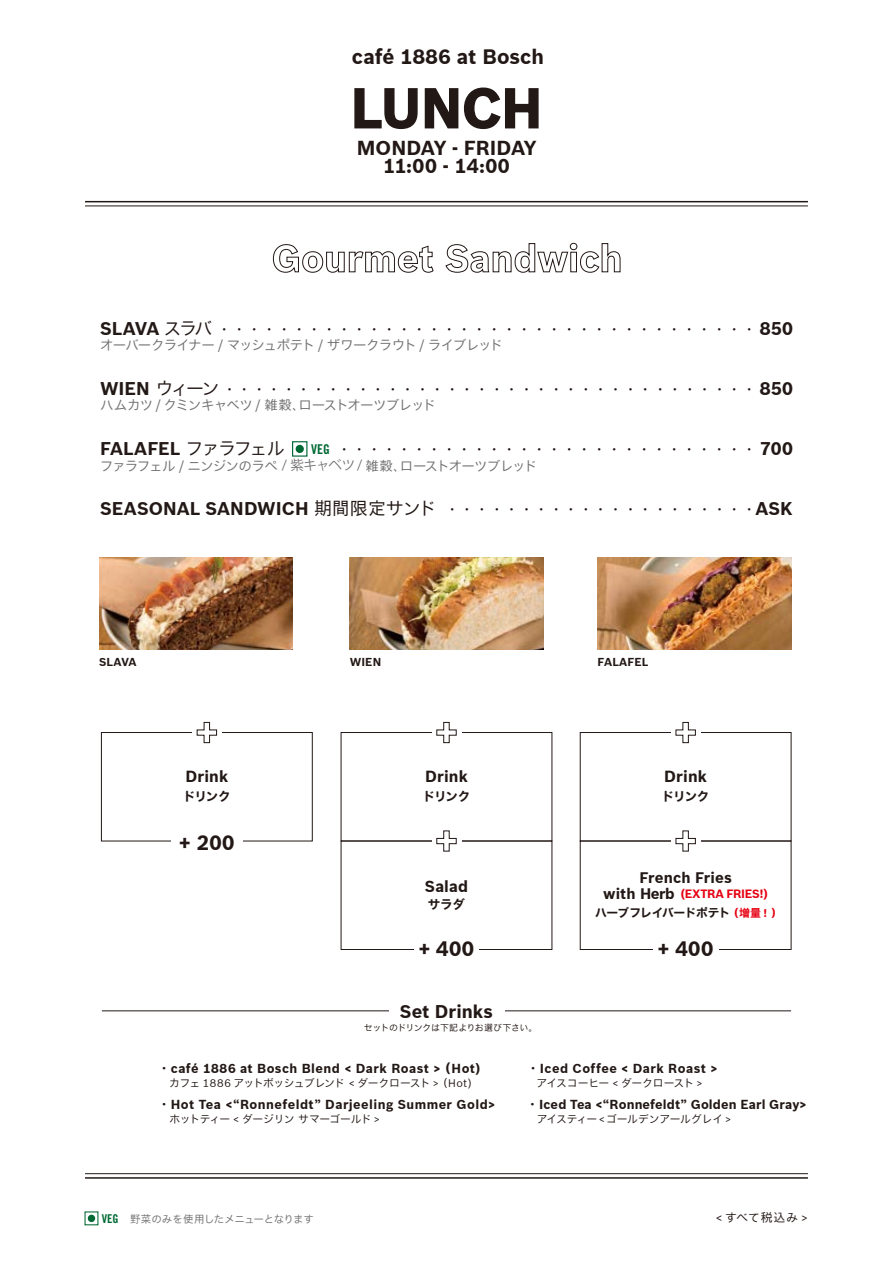
<style>
.page{position:relative;width:893px;height:1263px;background:#fff}
.page>*{position:absolute;margin:0;border:0;box-sizing:border-box;transform-origin:0 0}
.t1{font:700 54.3px "Bosch Sans JP";letter-spacing:-.005em;color:#221815}
.t2{font:700 20.4px "Bosch Sans JP";letter-spacing:.01em;color:#221815}
.t3{font:700 19.8px/18px "Bosch Sans JP";color:#221815;text-align:center}
.t4{font:700 18px "Bosch Sans JP";letter-spacing:.005em;color:#221815}
.t5{font:700 15.75px "Bosch Sans JP";letter-spacing:.005em;color:#221815}
.t6{font:15px "Bosch Sans JP";color:#221815}
.t7{font:700 14.85px "Bosch Sans JP";letter-spacing:.01em;color:#221815}
.t8{font:13.5px "Bosch Sans JP";letter-spacing:-.06em;color:#727171}
.t9{font:13.5px "Trade Gothic LT Pro Bd Cn 20";color:#006934}
.t10{font:700 12.75px "Bosch Sans JP";letter-spacing:.035em;color:#221815}
.t11{font:700 12.75px "Bosch Sans JP";letter-spacing:.01em;color:#221815}
.t12{font:700 12.6px "Bosch Sans JP";letter-spacing:-.085em;color:#221815}
.t13{font:12.15px "Trade Gothic LT Pro Bd Cn 20";color:#006934}
.t14{font:12px "Bosch Sans JP";letter-spacing:.035em;color:#221815}
.t15{font:700 11.85px/19.5px "Bosch Sans JP";letter-spacing:-.03em;color:#e60012;text-align:center}
.t16{font:700 11.25px "Bosch Sans JP";letter-spacing:.01em;color:#221815}
.t17{font:10.8px "Bosch Sans JP";letter-spacing:-.04em;color:#221815}
.t18{font:10.5px "Bosch Sans JP";letter-spacing:-.02em;color:#727171}
.t19{font:9px "Bosch Sans JP";letter-spacing:-.045em;color:#221815}
.s1{font-weight:400}
.s2{font-family:"Koz Go Pr 6 N"}
.s3{font-size:14.85px;color:#221815}
.s4{color:#221815}
.s5{font-size:10.95px}
.s6{font-weight:700}
</style>
<div class="page">
<div style="left:341px;top:841px;width:211px;height:109px;border:1px solid #221815"></div>
<div style="left:101px;top:732px;width:211px;height:109px;border:1px solid #221815"></div>
<div style="left:192px;top:716px;width:30px;height:31px;background:#fff"></div>
<div style="left:171px;top:825px;width:72px;height:31px;background:#fff"></div>
<div style="left:414px;top:935px;width:65px;height:30px;background:#fff"></div>
<hr style="left:85px;top:1177px;width:723px;height:2px;background:#221815">
<hr style="left:85px;top:1173px;width:723px;height:1px;background:#221815">
<svg style="left:354px;top:88px;width:64px;height:41px"></svg>
<svg style="left:424px;top:87px;width:115px;height:43px"></svg>
<svg style="left:273px;top:244px;width:161px;height:29px"></svg>
<svg style="left:445px;top:242px;width:176px;height:31px"></svg>
<hr style="left:85px;top:201px;width:723px;height:1px;background:#221815">
<hr style="left:85px;top:206px;width:723px;height:1px;background:#221815">
<div style="left:88px;top:1215px;width:7px;height:7px;background:#006934;border-radius:4px"></div>
<svg style="left:196px;top:721px;width:21px;height:22px"></svg>
<div style="left:341px;top:732px;width:211px;height:109px;border:1px solid #221815"></div>
<div style="left:432px;top:716px;width:29px;height:31px;background:#fff"></div>
<svg style="left:436px;top:721px;width:21px;height:22px"></svg>
<div style="left:432px;top:825px;width:29px;height:30px;background:#fff"></div>
<svg style="left:436px;top:830px;width:21px;height:22px"></svg>
<hr style="left:102px;top:1010px;width:689px;height:1px;background:#221815">
<div style="left:389px;top:1002px;width:115px;height:26px;background:#fff"></div>
<div style="left:580px;top:841px;width:211px;height:109px;border:1px solid #221815"></div>
<div style="left:653px;top:935px;width:65px;height:30px;background:#fff"></div>
<div style="left:580px;top:732px;width:211px;height:109px;border:1px solid #221815"></div>
<div style="left:671px;top:716px;width:29px;height:31px;background:#fff"></div>
<svg style="left:675px;top:721px;width:21px;height:22px"></svg>
<div style="left:671px;top:825px;width:29px;height:30px;background:#fff"></div>
<svg style="left:675px;top:830px;width:21px;height:22px"></svg>
<div style="left:292px;top:441px;width:15px;height:16px;border:1px solid #006934"></div>
<div style="left:296px;top:445px;width:8px;height:8px;background:#006934;border-radius:4px"></div>
<img style="left:99px;top:557px;width:194px;height:93px">
<img style="left:350px;top:557px;width:193px;height:93px">
<img style="left:598px;top:557px;width:193px;height:93px">
<h2 class="t2" style="left:352px;top:41px;width:194px">café 1886 at Bosch</h2>
<h1 class="t1" style="left:351px;top:67px;width:193px">LUNCH</h1>
<h3 class="t3" style="left:357px;top:138px;width:181px">MONDAY - FRIDAY<br>11:00 - 14:00</h3>
<p class="t4" style="left:100px;top:315px;width:114px">SLAVA <span class="s1">スラバ</span></p>
<p class="t8" style="left:100px;top:336px;width:405px">オーバークライナー / マッシュポテト / ザワークラウト / ライブレッド</p>
<p class="t4" style="left:100px;top:375px;width:121px">WIEN <span class="s1">ウィーン</span></p>
<p class="t8" style="left:100px;top:396px;width:337px">ハムカツ / クミンキャベツ / 雑穀、ローストオーツブレッド</p>
<p class="t4" style="left:100px;top:435px;width:186px">FALAFEL <span class="s1">ファラフェル</span></p>
<p class="t8" style="left:100px;top:456px;width:439px">ファラフェル / ニンジンのラペ <span class="s2">/ 紫キャベツ /</span> 雑穀、ローストオーツブレッド</p>
<p class="t4" style="left:100px;top:495px;width:338px">SEASONAL SANDWICH <span class="s1">期間限定サンド</span></p>
<p class="t4" style="left:760px;top:315px;width:35px">850</p>
<p class="t6" style="left:217px;top:318px;width:541px">・・・・・・・・・・・・・・・・・・・・・・・・・・・・・・・・・・・・</p>
<p class="t4" style="left:760px;top:375px;width:35px">850</p>
<p class="t6" style="left:222px;top:378px;width:536px">・・・・・・・・・・・・・・・・・・・・・・・・・・・・・・・・・・・・</p>
<p class="t4" style="left:760px;top:435px;width:34px">700</p>
<p class="t9" style="left:311px;top:441px;width:20px">VEG</p>
<p class="t6" style="left:337px;top:438px;width:421px">・・・・・・・・・・・・・・・・・・・・・・・・・・・・</p>
<p class="t4" style="left:755px;top:494px;width:39px">ASK</p>
<p class="t6" style="left:445px;top:498px;width:313px">・・・・・・・・・・・・・・・・・・・・・</p>
<p class="t16" style="left:99px;top:653px;width:39px">SLAVA</p>
<p class="t16" style="left:350px;top:653px;width:33px">WIEN</p>
<p class="t16" style="left:598px;top:653px;width:52px">FALAFEL</p>
<p class="t5" style="left:185px;top:765px;width:44px">Drink</p>
<p class="t12" style="left:183px;top:787px;width:49px">ドリンク</p>
<h2 class="t2" style="left:179px;top:827px;width:57px">+ 200</h2>
<p class="t5" style="left:425px;top:765px;width:44px">Drink</p>
<p class="t12" style="left:423px;top:787px;width:49px">ドリンク</p>
<p class="t5" style="left:664px;top:765px;width:44px">Drink</p>
<p class="t12" style="left:662px;top:787px;width:49px">ドリンク</p>
<p class="t5" style="left:425px;top:874px;width:45px">Salad</p>
<p class="t12" style="left:428px;top:895px;width:39px">サラダ</p>
<h2 class="t2" style="left:419px;top:933px;width:57px">+ 400</h2>
<p class="t4" style="left:400px;top:998px;width:95px">Set Drinks</p>
<p class="t19" style="left:364px;top:1021px;width:175px">セットのドリンクは下記よりお選び下さい。</p>
<p class="t7" style="left:639px;top:866px;width:94px">French Fries</p>
<p class="t15" style="left:595px;top:883px;width:188px"><span class="s3">with Herb</span> (EXTRA FRIES!)<br><span class="s4">ハーブフレイバードポテト</span> <span class="s5">（増量！）</span></p>
<h2 class="t2" style="left:658px;top:933px;width:57px">+ 400</h2>
<p class="t10" style="left:158px;top:1059px;width:324px">・café 1886 at Bosch Blend &lt; Dark Roast &gt; （Hot)</p>
<p class="t10" style="left:527px;top:1059px;width:192px">・Iced Coffee &lt; Dark Roast &gt;</p>
<p class="t17" style="left:169px;top:1075px;width:304px">カフェ 1886 アットボッシュブレンド &lt; ダークロースト &gt; （Hot)</p>
<p class="t17" style="left:507px;top:1075px;width:197px">　　 アイスコーヒー &lt; ダークロースト &gt;</p>
<p class="t10" style="left:158px;top:1095px;width:339px">・Hot Tea &lt;“Ronnefeldt” Darjeeling Summer Gold&gt;</p>
<p class="t11" style="left:526px;top:1095px;width:282px">・Iced Tea &lt;“Ronnefeldt” Golden Earl Gray&gt;</p>
<p class="t17" style="left:170px;top:1111px;width:212px">ホットティー &lt; ダージリン サマーゴールド &gt;</p>
<p class="t17" style="left:522px;top:1111px;width:211px"><span class="s6">　</span>アイスティー＜ゴールデンアールグレイ &gt;</p>
<p class="t13" style="left:102px;top:1211px;width:18px">VEG</p>
<p class="t18" style="left:130px;top:1211px;width:185px">野菜のみを使用したメニューとなります</p>
<p class="t14" style="left:716px;top:1209px;width:94px">&lt; すべて税込み &gt;</p>
</div>
